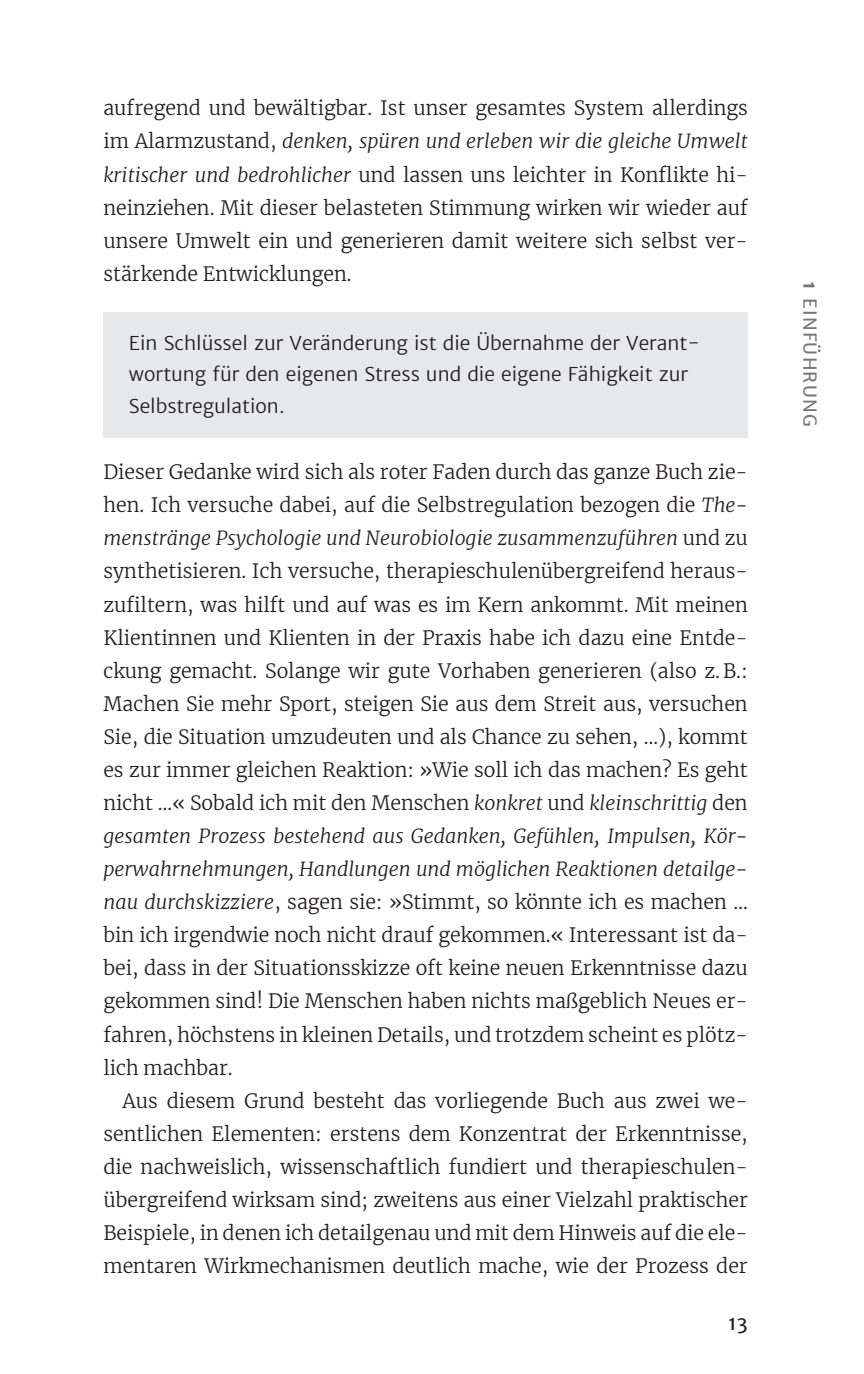
<style>
.page{position:relative;width:864px;height:1374px;background:#fff}
.page>*{position:absolute;margin:0;border:0;box-sizing:border-box;transform-origin:0 0}
.t1{font:300 19.57px/33.1px "Merriweather";color:#231f20;text-align:justify}
.t2{font:19.57px "Merriweather Sans";color:#231f20}
.t3{font:300 19.12px/31.5px "Merriweather Sans";color:#231f20}
.t4{font:18px "Merriweather Sans";letter-spacing:.07em;color:#757679}
.s1{font-style:italic}
.s2{font-weight:700}
</style>
<div class="page">
<div style="left:103px;top:312px;width:645px;height:125px;background:#e7e8e9"></div>
<p class="t1" style="left:103px;top:91px;width:646px">aufregend und bewältigbar. Ist unser gesamtes System allerdings im Alarmzustand, <span class="s1">denken, spüren und erleben wir die gleiche Umwelt kritischer und bedrohlicher</span> und lassen uns leichter in Konflikte hi&shy;neinziehen. Mit dieser belasteten Stimmung wirken wir wieder auf unsere Umwelt ein und generieren damit weitere sich selbst ver&shy;stärkende Entwicklungen.</p>
<p class="t3" style="left:129px;top:327px;width:573px">Ein Schlüssel zur Veränderung ist die Übernahme der Verant&shy;wortung für den eigenen Stress und die eigene Fähigkeit zur<br>Selbstregulation.</p>
<p class="t1" style="left:103px;top:455px;width:646px">Dieser Gedanke wird sich als roter Faden durch das ganze Buch zie&shy;hen. Ich versuche dabei, auf die Selbstregulation bezogen die <span class="s1">The&shy;menstränge Psychologie und Neurobiologie zusammenzuführen</span> und zu synthetisieren. Ich versuche, therapieschulenübergreifend heraus&shy;zufiltern, was hilft und auf was es im Kern ankommt. Mit meinen Klientinnen und Klienten in der Praxis habe ich dazu eine Entde&shy;ckung gemacht. Solange wir gute Vorhaben generieren (also z. B.:<br>Machen Sie mehr Sport, steigen Sie aus dem Streit aus, versuchen Sie, die Situation umzudeuten und als Chance zu sehen, …), kommt es zur immer gleichen Reaktion: »Wie soll ich das machen? Es geht nicht …« Sobald ich mit den Menschen <span class="s1">konkret</span> und <span class="s1">kleinschrittig</span> den <span class="s1">gesamten Prozess bestehend aus Gedanken, Gefühlen, Impulsen, Kör&shy;perwahrnehmungen, Handlungen und möglichen Reaktionen detailge&shy;nau durchskizziere</span>, sagen sie: »Stimmt, so könnte ich es machen … bin ich irgendwie noch nicht drauf gekommen.« Interessant ist da&shy;bei, dass in der Situationsskizze oft keine neuen Erkenntnisse dazu gekommen sind! Die Menschen haben nichts maßgeblich Neues er&shy;fahren, höchstens in kleinen Details, und trotzdem scheint es plötz&shy;lich machbar.</p>
<p class="t1" style="left:103px;top:1083px;width:646px;text-indent:19px">Aus diesem Grund besteht das vorliegende Buch aus zwei we&shy;sentlichen Elementen: erstens dem Konzentrat der Erkenntnisse, die nachweislich, wissenschaftlich fundiert und therapieschulen&shy;übergreifend wirksam sind; zweitens aus einer Vielzahl praktischer Beispiele, in denen ich detailgenau und mit dem Hinweis auf die ele&shy;mentaren Wirkmechanismen deutlich mache, wie der Prozess der</p>
<p class="t2" style="left:728px;top:1310px;width:21px">13</p>
<p class="t4" style="left:821px;top:281px;width:147px;rotate:90deg"><span class="s2">1</span> EINFÜHRUNG</p>
</div>
